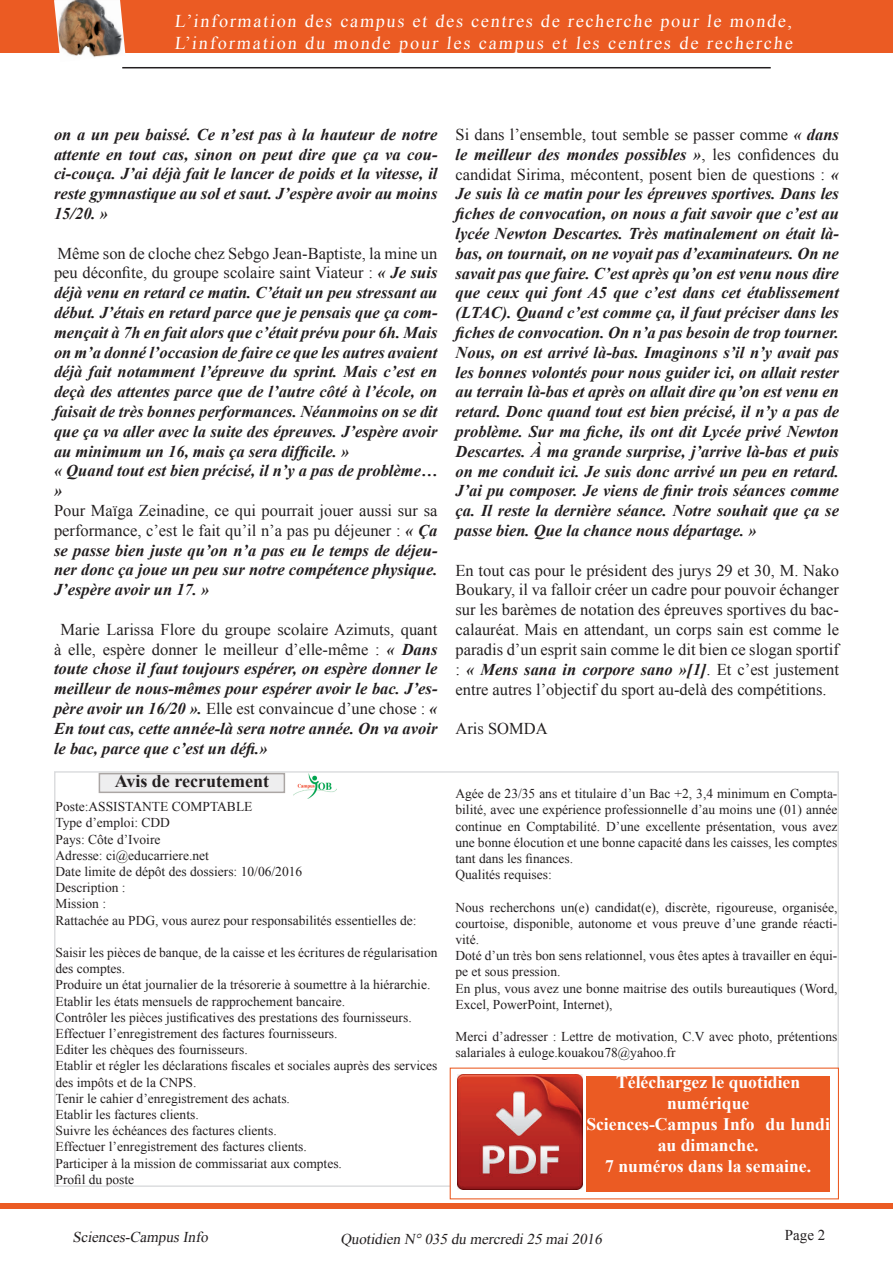
<style>
.page{position:relative;width:893px;height:1263px;background:#fff}
.page>*{position:absolute;margin:0;border:0;box-sizing:border-box;transform-origin:0 0}
.t1{font:18px/21.6px "Times New Roman";letter-spacing:.105em;color:#fff}
.t2{font:700 18px "Times New Roman";color:#231f20}
.t3{font:700 17.7px/21.1px "Times New Roman";color:#fff;text-align:center}
.t4{font:italic 700 16.5px/19.8px "Times New Roman";color:#231f20;text-align:justify}
.t5{font:16.5px/19.8px "Times New Roman";color:#231f20;text-align:justify}
.t6{font:italic 15px "Times New Roman";color:#231f20}
.t7{font:15px "Times New Roman";color:#231f20}
.t8{font:13.5px/16.2px "Times New Roman";color:#231f20}
.s1{font-weight:400;font-style:normal}
.s2{font-weight:700;font-style:italic}
</style>
<div class="page">
<div style="left:0;top:0;width:893px;height:53px;background:#eb5b23"></div>
<img style="left:54px;top:0;width:71px;height:57px">
<hr style="left:122px;top:67px;width:649px;height:1px;background:#231f20">
<div style="left:0;top:1203px;width:893px;height:6px;background:#eb5b23"></div>
<div style="left:99px;top:774px;width:185px;height:18px;background:#eeeeef"></div>
<div style="left:99px;top:773px;width:186px;height:20px;border:2px solid #aba6a4"></div>
<img style="left:294px;top:774px;width:42px;height:24px">
<img style="left:457px;top:1074px;width:125px;height:115px">
<div style="left:586px;top:1076px;width:244px;height:115px;background:#eb5b23"></div>
<p class="t1" style="left:174px;top:10px;width:622px">L’information des campus et des centres de recherche pour le monde,<br>L’information du monde pour les campus et les centres de recherche</p>
<p class="t4" style="left:54px;top:124px;width:385px">on a un peu baissé. Ce n’est pas à la hauteur de notre attente en tout cas, sinon on peut dire que ça va cou&shy;ci-couça. J’ai déjà fait le lancer de poids et la vitesse, il reste gymnastique au sol et saut. J’espère avoir au moins 15/20. »</p>
<p class="t4" style="left:54px;top:243px;width:385px;text-align:left"><span class="s1">Même son de cloche chez Sebgo Jean-Baptiste, la mine un peu déconfite, du groupe scolaire saint Viateur :</span> « Je suis déjà venu en retard ce matin. C’était un peu stressant au début. J’étais en retard parce que je pensais que ça com&shy;mençait à 7h en fait alors que c’était prévu pour 6h. Mais on m’a donné l’occasion de faire ce que les autres avaient déjà fait notamment l’épreuve du sprint. Mais c’est en deçà des attentes parce que de l’autre côté à l’école, on faisait de très bonnes performances. Néanmoins on se dit que ça va aller avec la suite des épreuves. J’espère avoir au minimum un 16, mais ça sera difficile. »<br>« Quand tout est bien précisé, il n’y a pas de problème… »</p>
<p class="t4" style="left:54px;top:500px;width:385px"><span class="s1">Pour Maïga Zeinadine, ce qui pourrait jouer aussi sur sa performance, c’est le fait qu’il n’a pas pu déjeuner :</span> « Ça se passe bien juste qu’on n’a pas eu le temps de déjeu&shy;ner donc ça joue un peu sur notre compétence physique.<br>J’espère avoir un 17. »</p>
<p class="t4" style="left:54px;top:619px;width:385px;text-indent:7px"><span class="s1">Marie Larissa Flore du groupe scolaire Azimuts, quant à elle, espère donner le meilleur d’elle-même :</span> « Dans toute chose il faut toujours espérer, on espère donner le meilleur de nous-mêmes pour espérer avoir le bac. J’es&shy;père avoir un 16/20 ». <span class="s1">Elle est convaincue d’une chose :</span> « En tout cas, cette année-là sera notre année. On va avoir le bac, parce que c’est un défi.»</p>
<p class="t2" style="left:115px;top:767px;width:156px">Avis de recrutement</p>
<p class="t8" style="left:56px;top:798px;width:363px">Poste:ASSISTANTE COMPTABLE<br>Type d’emploi: CDD<br>Pays: Côte d’Ivoire<br>Adresse: ci@educarriere.net<br>Date limite de dépôt des dossiers: 10/06/2016<br>Description :<br>Mission :<br>Rattachée au PDG, vous aurez pour responsabilités essentielles de:</p>
<p class="t8" style="left:56px;top:944px;width:383px">Saisir les pièces de banque, de la caisse et les écritures de régularisation des comptes.<br>Produire un état journalier de la trésorerie à soumettre à la hiérarchie.<br>Etablir les états mensuels de rapprochement bancaire.<br>Contrôler les pièces justificatives des prestations des fournisseurs.<br>Effectuer l’enregistrement des factures fournisseurs.<br>Editer les chèques des fournisseurs.<br>Etablir et régler les déclarations fiscales et sociales auprès des services des impôts et de la CNPS.<br>Tenir le cahier d’enregistrement des achats.<br>Etablir les factures clients.<br>Suivre les échéances des factures clients.<br>Effectuer l’enregistrement des factures clients.<br>Participer à la mission de commissariat aux comptes.<br>Profil du poste</p>
<p class="t4" style="left:455px;top:124px;width:385px"><span class="s1">Si dans l’ensemble, tout semble se passer comme</span> « dans le meilleur des mondes possibles »<span class="s1">, les confidences du candidat Sirima, mécontent, posent bien de questions :</span> « Je suis là ce matin pour les épreuves sportives. Dans les fiches de convocation, on nous a fait savoir que c’est au lycée Newton Descartes. Très matinalement on était là&shy;bas, on tournait, on ne voyait pas d’examinateurs. On ne savait pas que faire. C’est après qu’on est venu nous dire que ceux qui font A5 que c’est dans cet établissement (LTAC). Quand c’est comme ça, il faut préciser dans les fiches de convocation. On n’a pas besoin de trop tourner.<br>Nous, on est arrivé là-bas. Imaginons s’il n’y avait pas les bonnes volontés pour nous guider ici, on allait rester au terrain là-bas et après on allait dire qu’on est venu en retard. Donc quand tout est bien précisé, il n’y a pas de problème. Sur ma fiche, ils ont dit Lycée privé Newton Descartes. À ma grande surprise, j’arrive là-bas et puis on me conduit ici. Je suis donc arrivé un peu en retard.<br>J’ai pu composer. Je viens de finir trois séances comme ça. Il reste la dernière séance. Notre souhait que ça se passe bien. Que la chance nous départage. »</p>
<p class="t5" style="left:455px;top:560px;width:385px">En tout cas pour le président des jurys 29 et 30, M. Nako Boukary, il va falloir créer un cadre pour pouvoir échanger sur les barèmes de notation des épreuves sportives du bac&shy;calauréat. Mais en attendant, un corps sain est comme le paradis d’un esprit sain comme le dit bien ce slogan sportif : <span class="s2">« Mens sana in corpore sano »[1]</span>. Et c’est justement entre autres l’objectif du sport au-delà des compétitions.</p>
<p class="t5" style="left:455px;top:718px;width:94px">Aris SOMDA</p>
<p class="t8" style="left:455px;top:785px;width:383px">Agée de 23/35 ans et titulaire d’un Bac +2, 3,4 minimum en Compta&shy;bilité, avec une expérience professionnelle d’au moins une (01) année continue en Comptabilité. D’une excellente présentation, vous avez une bonne élocution et une bonne capacité dans les caisses, les comptes tant dans les finances.<br>Qualités requises:</p>
<p class="t8" style="left:455px;top:899px;width:383px">Nous recherchons un(e) candidat(e), discrète, rigoureuse, organisée, courtoise, disponible, autonome et vous preuve d’une grande réacti&shy;vité.<br>Doté d’un très bon sens relationnel, vous êtes aptes à travailler en équi&shy;pe et sous pression.<br>En plus, vous avez une bonne maitrise des outils bureautiques (Word, Excel, PowerPoint, Internet),</p>
<p class="t8" style="left:455px;top:1028px;width:383px">Merci d’adresser : Lettre de motivation, C.V avec photo, prétentions salariales à euloge.kouakou78@yahoo.fr</p>
<p class="t3" style="left:586px;top:1070px;width:245px">Téléchargez le quotidien numérique<br>Sciences-Campus Info du lundi au dimanche.<br>7 numéros dans la semaine.</p>
<p class="t6" style="left:72px;top:1226px;width:140px">Sciences-CampusInfo</p>
<p class="t6" style="left:340px;top:1228px;width:266px">Quotidien N° 035 du mercredi25 mai2016</p>
<p class="t7" style="left:785px;top:1224px;width:42px">Page 2</p>
</div>
